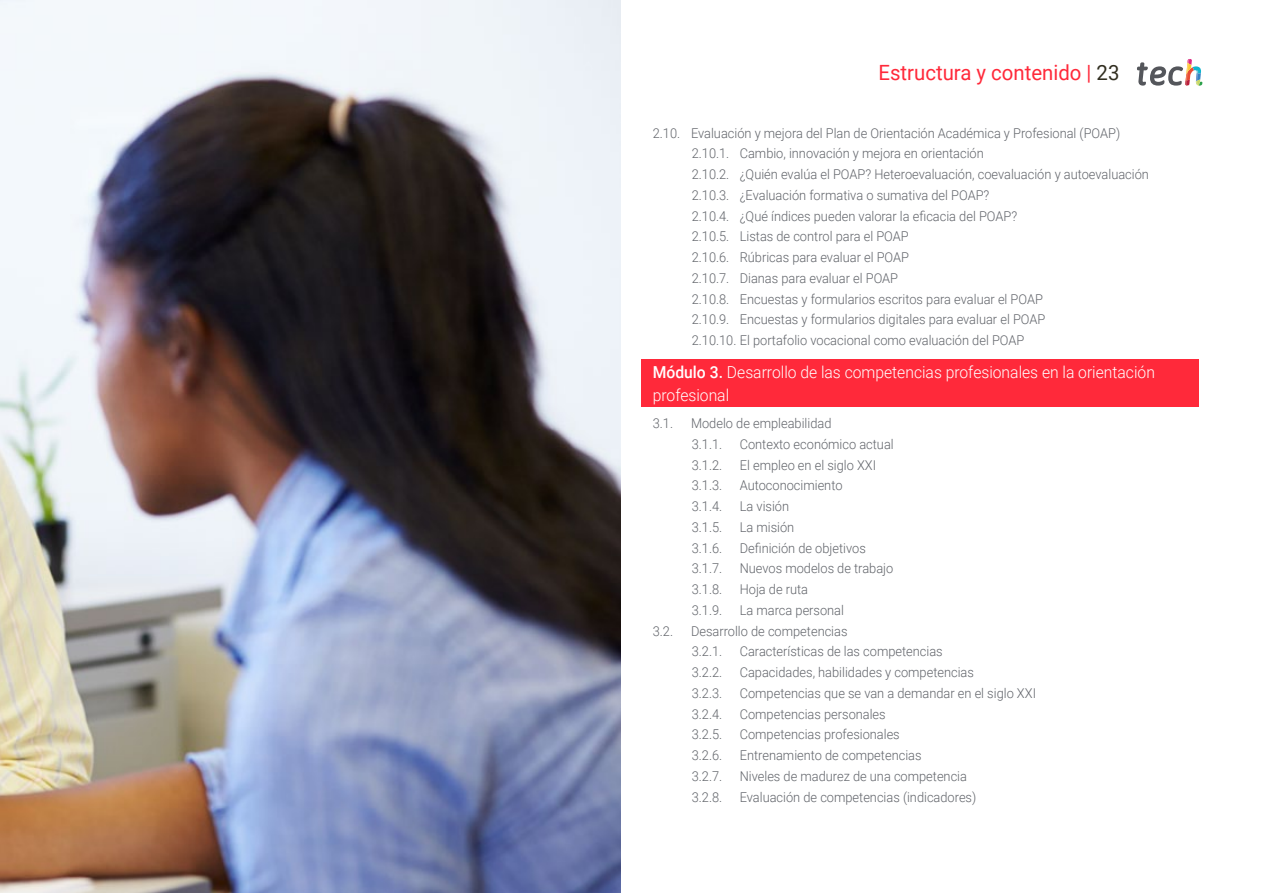
<style>
.page{position:relative;width:1263px;height:893px;background:#fff}
.page>*{position:absolute;margin:0;border:0;box-sizing:border-box;transform-origin:0 0}
.t1{font:21px "Roboto";color:#ff293a}
.t2{font:300 16.5px/22.5px "Roboto";color:#fff;scale:.95 1}
.t3{font:300 13.5px/20.7px "Roboto";color:#61646a;scale:.95 1}
.s1{color:#312e20}
.s2{font-weight:500}
</style>
<div class="page">
<div style="left:642px;top:360px;width:557px;height:47px;background:#ff293a"></div>
<img style="left:0;top:0;width:621px;height:893px">
<svg style="left:1137px;top:59px;width:65px;height:27px"></svg>
<h1 class="t1" style="left:878px;top:57px;width:242px">Estructura y contenido | <span class="s1">23</span></h1>
<p class="t3" style="left:692px;top:122px;width:483px;text-indent:-39px">2.10. Evaluación y mejora del Plan de Orientación Académica y Profesional (POAP)<br>2.10.1. Cambio, innovación y mejora en orientación<br>2.10.2. ¿Quién evalúa el POAP? Heteroevaluación, coevaluación y autoevaluación 2.10.3. ¿Evaluación formativa o sumativa del POAP?<br>2.10.4. ¿Qué índices pueden valorar la eficacia del POAP?<br>2.10.5. Listas de control para el POAP<br>2.10.6. Rúbricas para evaluar el POAP<br>2.10.7. Dianas para evaluar el POAP<br>2.10.8. Encuestas y formularios escritos para evaluar el POAP<br>2.10.9. Encuestas y formularios digitales para evaluar el POAP<br>2.10.10. El portafolio vocacional como evaluación del POAP</p>
<p class="t2" style="left:653px;top:361px;width:530px"><span class="s2">Módulo 3.</span> Desarrollo de las competencias profesionales en la orientación profesional</p>
<p class="t3" style="left:653px;top:412px;width:23px">3.1.</p>
<p class="t3" style="left:691px;top:412px;width:149px">Modelo de empleabilidad<br>3.1.1.</p>
<p class="t3" style="left:740px;top:433px;width:164px">Contexto económico actual</p>
<p class="t3" style="left:692px;top:454px;width:34px">3.1.2.</p>
<p class="t3" style="left:740px;top:454px;width:145px">El empleo en el siglo XXI</p>
<p class="t3" style="left:692px;top:475px;width:34px">3.1.3.</p>
<p class="t3" style="left:740px;top:475px;width:110px">Autoconocimiento</p>
<p class="t3" style="left:692px;top:495px;width:34px">3.1.4.</p>
<p class="t3" style="left:740px;top:495px;width:53px">La visión</p>
<p class="t3" style="left:692px;top:516px;width:34px">3.1.5.</p>
<p class="t3" style="left:740px;top:516px;width:59px">La misión</p>
<p class="t3" style="left:692px;top:537px;width:34px">3.1.6.</p>
<p class="t3" style="left:740px;top:537px;width:134px">Definición de objetivos</p>
<p class="t3" style="left:692px;top:558px;width:34px">3.1.7.</p>
<p class="t3" style="left:740px;top:558px;width:163px">Nuevos modelos de trabajo</p>
<p class="t3" style="left:692px;top:578px;width:34px">3.1.8.</p>
<p class="t3" style="left:740px;top:578px;width:73px">Hoja de ruta</p>
<p class="t3" style="left:692px;top:599px;width:34px">3.1.9.</p>
<p class="t3" style="left:740px;top:599px;width:111px">La marca personal</p>
<p class="t3" style="left:653px;top:620px;width:23px">3.2.</p>
<p class="t3" style="left:691px;top:620px;width:166px">Desarrollo de competencias<br>3.2.1.</p>
<p class="t3" style="left:740px;top:641px;width:215px">Características de las competencias</p>
<p class="t3" style="left:692px;top:661px;width:34px">3.2.2.</p>
<p class="t3" style="left:740px;top:661px;width:248px">Capacidades, habilidades y competencias</p>
<p class="t3" style="left:692px;top:682px;width:34px">3.2.3.</p>
<p class="t3" style="left:740px;top:682px;width:313px">Competencias que se van a demandar en el siglo XXI</p>
<p class="t3" style="left:692px;top:703px;width:34px">3.2.4.</p>
<p class="t3" style="left:740px;top:703px;width:155px">Competencias personales</p>
<p class="t3" style="left:692px;top:724px;width:34px">3.2.5.</p>
<p class="t3" style="left:740px;top:724px;width:170px">Competencias profesionales</p>
<p class="t3" style="left:692px;top:744px;width:34px">3.2.6.</p>
<p class="t3" style="left:740px;top:744px;width:193px">Entrenamiento de competencias</p>
<p class="t3" style="left:692px;top:765px;width:34px">3.2.7.</p>
<p class="t3" style="left:740px;top:765px;width:241px">Niveles de madurez de una competencia</p>
<p class="t3" style="left:692px;top:786px;width:34px">3.2.8.</p>
<p class="t3" style="left:740px;top:786px;width:250px">Evaluación de competencias (indicadores)</p>
</div>
